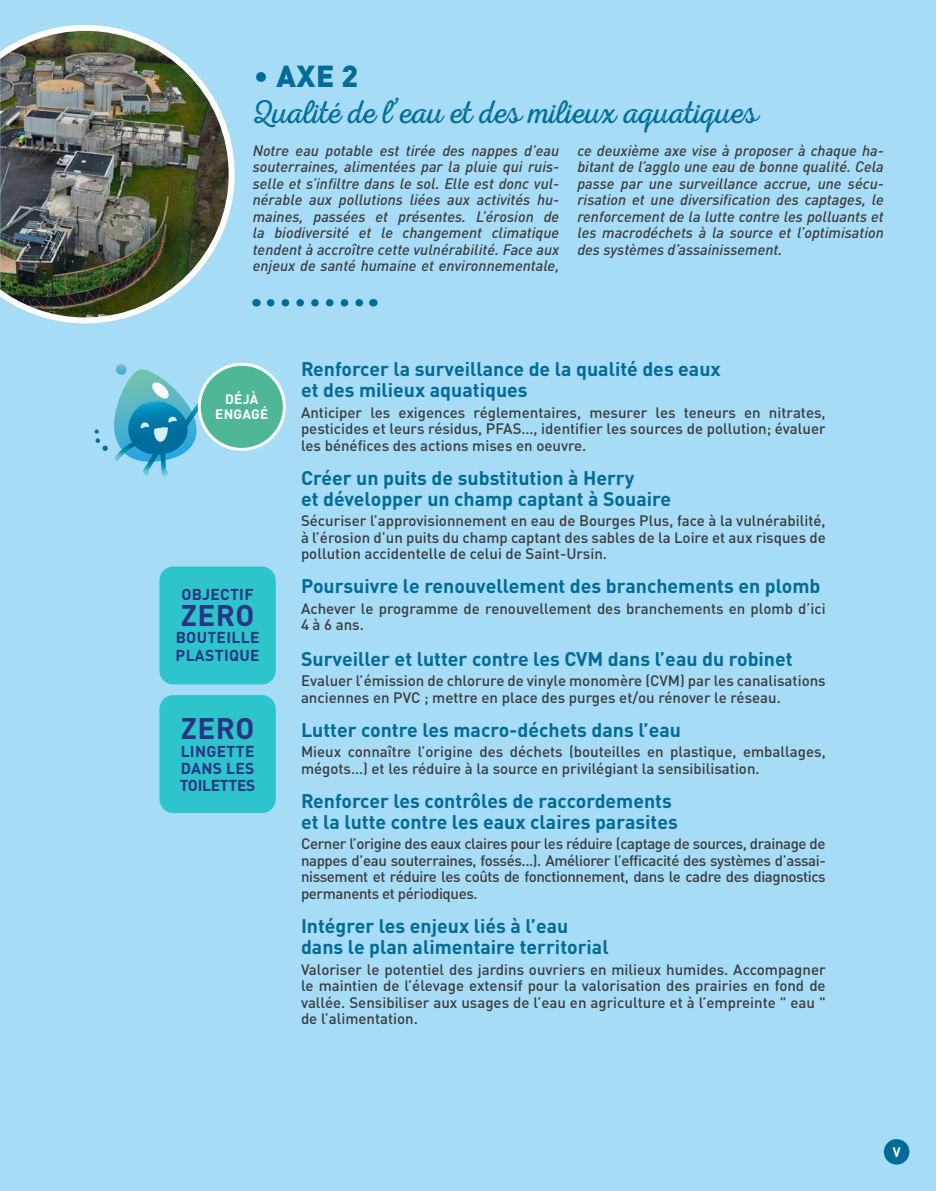
<style>
.page{position:relative;width:936px;height:1191px;background:#fff}
.page>*{position:absolute;margin:0;border:0;box-sizing:border-box;transform-origin:0 0}
.t1{font:33px "Nexa Rust Script L 01";letter-spacing:.005em;color:#006c97}
.t2{font:900 30px "DIN Pro";color:#006c97}
.t3{font:700 29.4px "DIN Pro";letter-spacing:.02em;color:#283583}
.t4{font:700 19.5px/21px "DIN Pro";color:#006c97}
.t5{font:700 15.6px/17.2px "DIN Pro";letter-spacing:.02em;color:#283583;text-align:justify}
.t6{font:500 15px/16.5px "DIN Pro";color:#3c3c3b;text-align:justify}
.t7{font:italic 500 15px/16.5px "DIN Pro";color:#3c3c3b;text-align:justify}
.t8{font:700 13.5px/15px "DIN Pro";letter-spacing:.02em;color:#fff;text-align:center}
</style>
<div class="page">
<div style="left:0;top:0;width:935px;height:1191px;background:#a7dcf7"></div>
<svg style="left:95px;top:364px;width:114px;height:112px"></svg>
<div style="left:199px;top:364px;width:85px;height:85px;background:#4fb798;border-radius:50%"></div>
<div style="left:198px;top:363px;width:88px;height:88px;border:3px solid #fff;border-radius:50%"></div>
<img style="left:1px;top:25px;width:234px;height:299px">
<svg style="left:270px;top:299px;width:93px;height:7px"></svg>
<div style="left:159px;top:695px;width:117px;height:118px;background:#2ec4cc;border-radius:14px"></div>
<div style="left:159px;top:566px;width:117px;height:118px;background:#2ec4cc;border-radius:14px"></div>
<div style="left:883px;top:1139px;width:26px;height:25px;background:#006c97;border-radius:50%"></div>
<svg style="left:0;top:51px;width:1px;height:246px"></svg>
<h2 class="t2" style="left:253px;top:50px;width:107px">∙ AXE 2</h2>
<h1 class="t1" style="left:253px;top:94px;width:507px">Qualité de l’eau et des milieux aquatiques</h1>
<p class="t7" style="left:253px;top:140px;width:308px">Notre eau potable est tirée des nappes d’eau souterraines, alimentées par la pluie qui ruis&shy;selle et s’infiltre dans le sol. Elle est donc vul&shy;nérable aux pollutions liées aux activités hu&shy;maines, passées et présentes. L’érosion de la biodiversité et le changement climatique tendent à accroître cette vulnérabilité. Face aux enjeux de santé humaine et environnementale,</p>
<p class="t7" style="left:577px;top:140px;width:308px">ce deuxième axe vise à proposer à chaque ha&shy;bitant de l’agglo une eau de bonne qualité. Cela passe par une surveillance accrue, une sécu&shy;risation et une diversification des captages, le renforcement de la lutte contre les polluants et les macrodéchets à la source et l’optimisation des systèmes d’assainissement.</p>
<p class="t8" style="left:215px;top:390px;width:55px">DÉJÀ<br>ENGAGÉ</p>
<p class="t5" style="left:182px;top:584px;width:73px">OBJECTIF</p>
<h3 class="t3" style="left:181px;top:591px;width:75px">ZERO</h3>
<p class="t5" style="left:175px;top:627px;width:85px">BOUTEILLE<br>PLASTIQUE</p>
<h3 class="t3" style="left:181px;top:704px;width:75px">ZERO</h3>
<p class="t5" style="left:180px;top:740px;width:77px">LINGETTE DANS LES TOILETTES</p>
<h3 class="t4" style="left:301px;top:356px;width:421px">Renforcer la surveillance de la qualité des eaux et des milieux aquatiques</h3>
<p class="t6" style="left:301px;top:402px;width:526px">Anticiper les exigences réglementaires, mesurer les teneurs en nitrates, pesticides et leurs résidus, PFAS…, identifier les sources de pollution; évaluer les bénéfices des actions mises en oeuvre.</p>
<h3 class="t4" style="left:301px;top:465px;width:371px">Créer un puits de substitution à Herry<br>et développer un champ captant à Souaire</h3>
<p class="t6" style="left:301px;top:511px;width:526px">Sécuriser l’approvisionnement en eau de Bourges Plus, face à la vulnérabilité, à l’érosion d’un puits du champ captant des sables de la Loire et aux risques de pollution accidentelle de celui de Saint-Ursin.</p>
<h3 class="t4" style="left:301px;top:573px;width:521px">Poursuivre le renouvellement des branchements en plomb</h3>
<p class="t6" style="left:301px;top:598px;width:526px">Achever le programme de renouvellement des branchements en plomb d’ici<br>4 à 6 ans.</p>
<h3 class="t4" style="left:301px;top:646px;width:493px">Surveiller et lutter contre les CVM dans l’eau du robinet</h3>
<p class="t6" style="left:301px;top:671px;width:526px">Evaluer l’émission de chlorure de vinyle monomère (CVM) par les canalisations anciennes en PVC ; mettre en place des purges et/ou rénover le réseau.</p>
<h3 class="t4" style="left:301px;top:717px;width:381px">Lutter contre les macro-déchets dans l’eau</h3>
<p class="t6" style="left:301px;top:742px;width:526px">Mieux connaître l’origine des déchets (bouteilles en plastique, emballages, mégots…) et les réduire à la source en privilégiant la sensibilisation.</p>
<h3 class="t4" style="left:301px;top:788px;width:378px">Renforcer les contrôles de raccordements et la lutte contre les eaux claires parasites</h3>
<p class="t6" style="left:301px;top:834px;width:526px">Cerner l’origine des eaux claires pour les réduire (captage de sources, drainage de nappes d’eau souterraines, fossés...). Améliorer l’efficacité des systèmes d’assai&shy;nissement et réduire les coûts de fonctionnement, dans le cadre des diagnostics permanents et périodiques.</p>
<h3 class="t4" style="left:301px;top:913px;width:309px">Intégrer les enjeux liés à l’eau dans le plan alimentaire territorial</h3>
<p class="t6" style="left:301px;top:959px;width:526px">Valoriser le potentiel des jardins ouvriers en milieux humides. Accompagner le maintien de l’élevage extensif pour la valorisation des prairies en fond de vallée. Sensibiliser aux usages de l’eau en agriculture et à l’empreinte " eau " de l’alimentation.</p>
<p class="t8" style="left:892px;top:1142px;width:9px">V</p>
</div>
